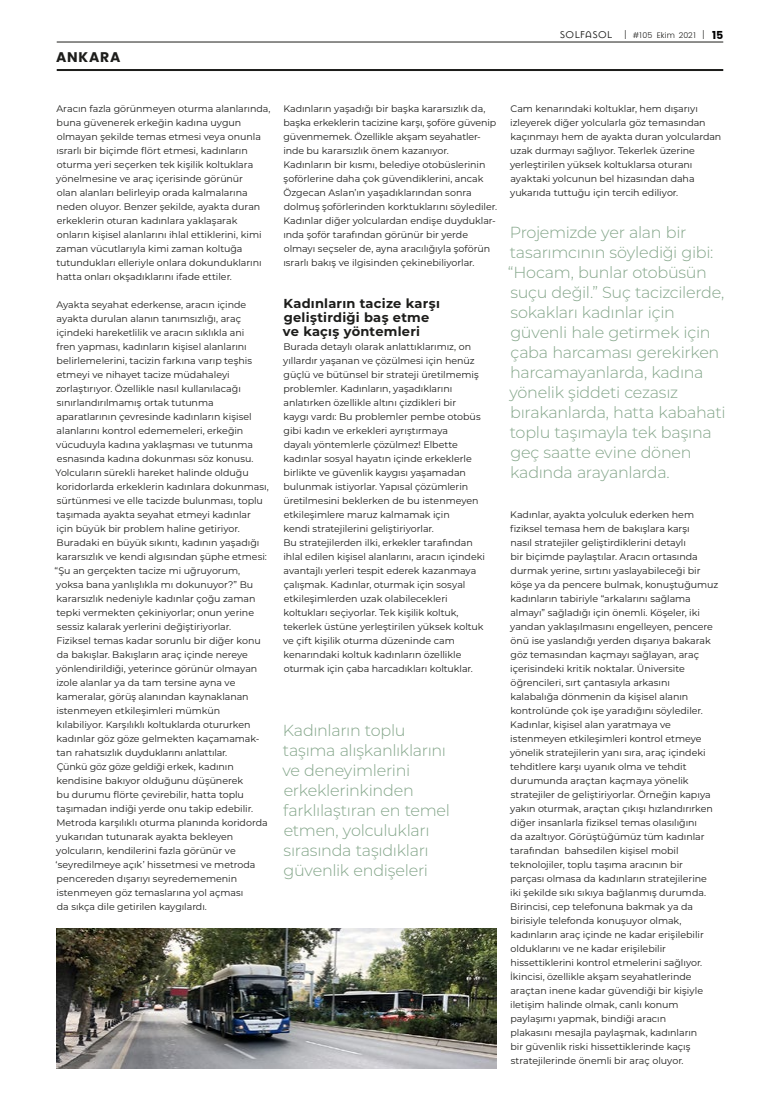
<style>
.page{position:relative;width:780px;height:1120px;background:#fff}
.page>*{position:absolute;margin:0;border:0;box-sizing:border-box;transform-origin:0 0}
.P-spot{font:300 16px/20px "Montserrat";letter-spacing:-.02em;color:#83a589}
.P-align-left{font:700 14px "Poppins";letter-spacing:.055em;color:#1d1d1b}
.P-header-text{font:700 13px/14px "Montserrat";letter-spacing:.015em;color:#1d1d1b}
.P-text{font:9.5px/14px "Montserrat";letter-spacing:-.005em;color:#1d1d1b}
.t1{font:300 8px "Poppins";letter-spacing:.015em;color:#1d1d1b}
.s1{font-family:"Mason Sans";font-weight:400;font-size:11px}
.s2{font-size:10px}
.s3{font-weight:700;font-size:11px;color:#000}
</style>
<div class="page">
<hr style="left:57px;top:42px;width:666px;height:1px;background:#1d1d1b">
<hr style="left:57px;top:69px;width:666px;height:2px;background:#1d1d1b">
<img style="left:57px;top:928px;width:439px;height:140px">
<p class="P-align-left" style="left:56px;top:49px;width:66px">ANKARA</p>
<p class="t1" style="left:560px;top:30px;width:165px"><span class="s1">SOLFASOL</span> <span class="s2">|</span> #105 Ekim 2021 <span class="s2">|</span> <span class="s3">15</span></p>
<p class="P-text" style="left:56px;top:101px;width:216px">Aracın fazla görünmeyen oturma alanlarında, buna güvenerek erkeğin kadına uygun olmayan şekilde temas etmesi veya onunla ısrarlı bir biçimde flört etmesi, kadınların oturma yeri seçerken tek kişilik koltuklara yönelmesine ve araç içerisinde görünür<br>olan alanları belirleyip orada kalmalarına neden oluyor. Benzer şekilde, ayakta duran erkeklerin oturan kadınlara yaklaşarak onların kişisel alanlarını ihlal ettiklerini, kimi zaman vücutlarıyla kimi zaman koltuğa tutundukları elleriyle onlara dokunduklarını hatta onları okşadıklarını ifade ettiler.</p>
<p class="P-text" style="left:55px;top:297px;width:216px">Ayakta seyahat ederkense, aracın içinde ayakta durulan alanın tanımsızlığı, araç içindeki hareketlilik ve aracın sıklıkla ani<br>fren yapması, kadınların kişisel alanlarını belirlemelerini, tacizin farkına varıp teşhis etmeyi ve nihayet tacize müdahaleyi zorlaştırıyor. Özellikle nasıl kullanılacağı sınırlandırılmamış ortak tutunma aparatlarının çevresinde kadınların kişisel alanlarını kontrol edememeleri, erkeğin vücuduyla kadına yaklaşması ve tutunma esnasında kadına dokunması söz konusu.<br>Yolcuların sürekli hareket halinde olduğu koridorlarda erkeklerin kadınlara dokunması, sürtünmesi ve elle tacizde bulunması, toplu taşımada ayakta seyahat etmeyi kadınlar<br>için büyük bir problem haline getiriyor.<br>Buradaki en büyük sıkıntı, kadının yaşadığı kararsızlık ve kendi algısından şüphe etmesi: “Şu an gerçekten tacize mi uğruyorum, yoksa bana yanlışlıkla mı dokunuyor?” Bu kararsızlık nedeniyle kadınlar çoğu zaman tepki vermekten çekiniyorlar; onun yerine sessiz kalarak yerlerini değiştiriyorlar.</p>
<p class="P-text" style="left:56px;top:633px;width:206px">Fiziksel temas kadar sorunlu bir diğer konu da bakışlar. Bakışların araç içinde nereye yönlendirildiği, yeterince görünür olmayan izole alanlar ya da tam tersine ayna ve kameralar, görüş alanından kaynaklanan istenmeyen etkileşimleri mümkün kılabiliyor. Karşılıklı koltuklarda otururken kadınlar göz göze gelmekten kaçamamak&shy;tan rahatsızlık duyduklarını anlattılar.</p>
<p class="P-text" style="left:56px;top:759px;width:213px">Çünkü göz göze geldiği erkek, kadının kendisine bakıyor olduğunu düşünerek<br>bu durumu flörte çevirebilir, hatta toplu taşımadan indiği yerde onu takip edebilir.<br>Metroda karşılıklı oturma planında koridorda yukarıdan tutunarak ayakta bekleyen yolcuların, kendilerini fazla görünür ve ‘seyredilmeye açık’ hissetmesi ve metroda pencereden dışarıyı seyredememenin istenmeyen göz temaslarına yol açması<br>da sıkça dile getirilen kaygılardı.</p>
<p class="P-text" style="left:283px;top:101px;width:215px">Kadınların yaşadığı bir başka kararsızlık da, başka erkeklerin tacizine karşı, şoföre güvenip güvenmemek. Özellikle akşam seyahatler&shy;inde bu kararsızlık önem kazanıyor.<br>Kadınların bir kısmı, belediye otobüslerinin şoförlerine daha çok güvendiklerini, ancak Özgecan Aslan’ın yaşadıklarından sonra dolmuş şoförlerinden korktuklarını söylediler.<br>Kadınlar diğer yolculardan endişe duyduklar&shy;ında şoför tarafından görünür bir yerde olmayı seçseler de, ayna aracılığıyla şoförün ısrarlı bakış ve ilgisinden çekinebiliyorlar.</p>
<p class="P-header-text" style="left:283px;top:296px;width:158px">Kadınların tacize karşı geliştirdiği baş etme ve kaçış yöntemleri</p>
<p class="P-text" style="left:283px;top:339px;width:199px">Burada detaylı olarak anlattıklarımız, on yıllardır yaşanan ve çözülmesi için henüz güçlü ve bütünsel bir strateji üretilmemiş problemler. Kadınların, yaşadıklarını anlatırken özellikle altını çizdikleri bir kaygı vardı: Bu problemler pembe otobüs gibi kadın ve erkekleri ayrıştırmaya<br>dayalı yöntemlerle çözülmez! Elbette kadınlar sosyal hayatın içinde erkeklerle birlikte ve güvenlik kaygısı yaşamadan bulunmak istiyorlar. Yapısal çözümlerin üretilmesini beklerken de bu istenmeyen etkileşimlere maruz kalmamak için<br>kendi stratejilerini geliştiriyorlar.</p>
<p class="P-text" style="left:283px;top:535px;width:203px">Bu stratejilerden ilki, erkekler tarafından ihlal edilen kişisel alanlarını, aracın içindeki avantajlı yerleri tespit ederek kazanmaya çalışmak. Kadınlar, oturmak için sosyal etkileşimlerden uzak olabilecekleri koltukları seçiyorlar. Tek kişilik koltuk, tekerlek üstüne yerleştirilen yüksek koltuk ve çift kişilik oturma düzeninde cam kenarındaki koltuk kadınların özellikle oturmak için çaba harcadıkları koltuklar.</p>
<p class="P-spot" style="left:282px;top:720px;width:169px">Kadınların toplu taşıma alışkanlıklarını ve deneyimlerini erkeklerinkinden farklılaştıran en temel etmen, yolculukları sırasında taşıdıkları güvenlik endişeleri</p>
<p class="P-text" style="left:510px;top:101px;width:213px">Cam kenarındaki koltuklar, hem dışarıyı izleyerek diğer yolcularla göz temasından kaçınmayı hem de ayakta duran yolculardan uzak durmayı sağlıyor. Tekerlek üzerine yerleştirilen yüksek koltuklarsa oturanı ayaktaki yolcunun bel hizasından daha yukarıda tuttuğu için tercih ediliyor.</p>
<p class="P-spot" style="left:507px;top:222px;width:219px">Projemizde yer alan bir tasarımcının söylediği gibi: “Hocam, bunlar otobüsün suçu değil.” Suç tacizcilerde, sokakları kadınlar için güvenli hale getirmek için çaba harcaması gerekirken harcamayanlarda, kadına yönelik şiddeti cezasız bırakanlarda, hatta kabahati toplu taşımayla tek başına geç saatte evine dönen kadında arayanlarda.</p>
<p class="P-text" style="left:510px;top:507px;width:209px">Kadınlar, ayakta yolculuk ederken hem fiziksel temasa hem de bakışlara karşı<br>nasıl stratejiler geliştirdiklerini detaylı<br>bir biçimde paylaştılar. Aracın ortasında durmak yerine, sırtını yaslayabileceği bir köşe ya da pencere bulmak, konuştuğumuz kadınların tabiriyle “arkalarını sağlama almayı” sağladığı için önemli. Köşeler, iki yandan yaklaşılmasını engelleyen, pencere önü ise yaslandığı yerden dışarıya bakarak göz temasından kaçmayı sağlayan, araç içerisindeki kritik noktalar. Üniversite öğrencileri, sırt çantasıyla arkasını kalabalığa dönmenin da kişisel alanın kontrolünde çok işe yaradığını söylediler.</p>
<p class="P-text" style="left:510px;top:717px;width:204px">Kadınlar, kişisel alan yaratmaya ve istenmeyen etkileşimleri kontrol etmeye yönelik stratejilerin yanı sıra, araç içindeki tehditlere karşı uyanık olma ve tehdit durumunda araçtan kaçmaya yönelik stratejiler de geliştiriyorlar. Örneğin kapıya yakın oturmak, araçtan çıkışı hızlandırırken diğer insanlarla fiziksel temas olasılığını<br>da azaltıyor. Görüştüğümüz tüm kadınlar tarafından bahsedilen kişisel mobil teknolojiler, toplu taşıma aracının bir parçası olmasa da kadınların stratejilerine iki şekilde sıkı sıkıya bağlanmış durumda.<br>Birincisi, cep telefonuna bakmak ya da birisiyle telefonda konuşuyor olmak, kadınların araç içinde ne kadar erişilebilir olduklarını ve ne kadar erişilebilir hissettiklerini kontrol etmelerini sağlıyor.<br>İkincisi, özellikle akşam seyahatlerinde araçtan inene kadar güvendiği bir kişiyle iletişim halinde olmak, canlı konum paylaşımı yapmak, bindiği aracın<br>plakasını mesajla paylaşmak, kadınların<br>bir güvenlik riski hissettiklerinde kaçış stratejilerinde önemli bir araç oluyor.</p>
</div>
